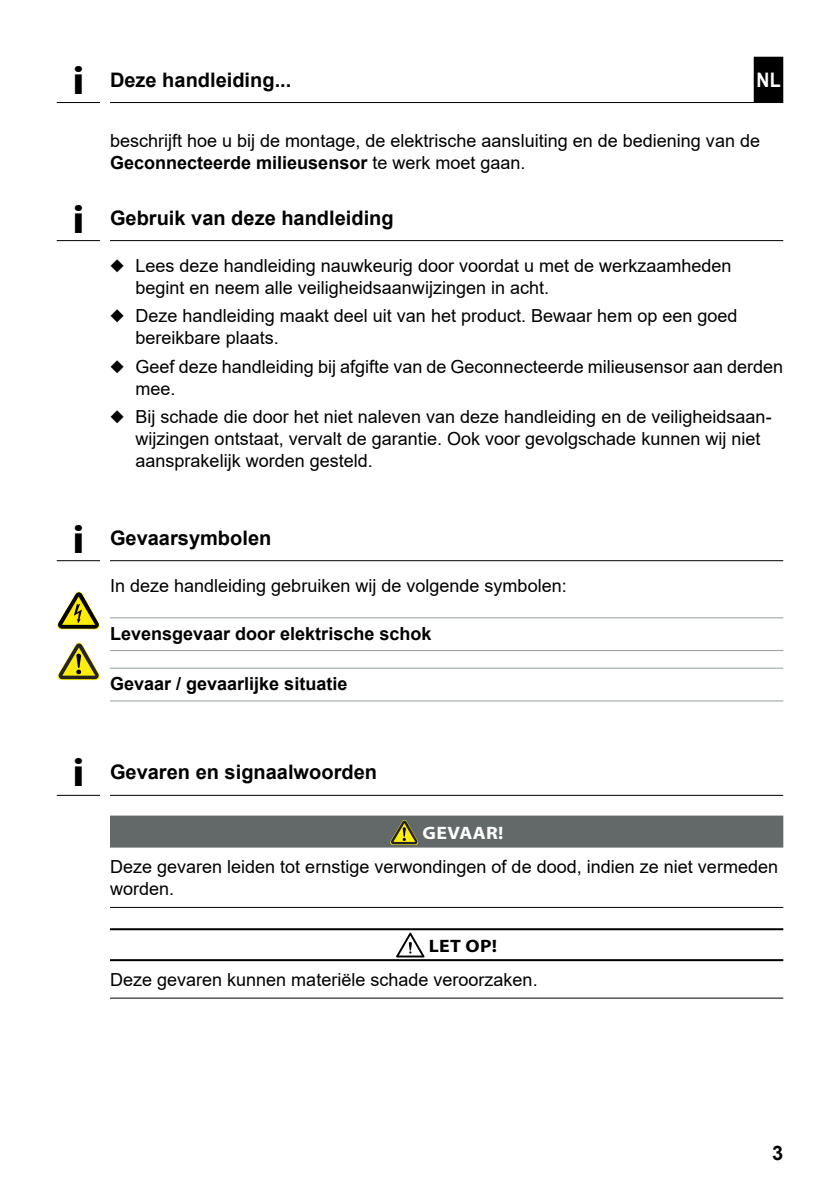
<style>
.page{position:relative;width:840px;height:1191px;background:#fff}
.page>*{position:absolute;margin:0;border:0;box-sizing:border-box;transform-origin:0 0}
.INFO-Icon{font:700 40px "Myriad Pro";color:#000;scale:1.1 1}
.Kapitelüberschrift{font:700 20px "Arial";color:#000}
.t1{font:700 20px "Arial";color:#fff;scale:.9 1}
.Fließtext_-_DE{font:18px/22px "Arial";color:#000}
.Fließtext_nach_GEFAH{font:18px/22px "Arial";color:#000}
.Sicherheitshinweise{font:700 18px "Arial";color:#000}
.GEFAHR_-_DE{font:700 18px "Myriad Pro";letter-spacing:.02em;color:#fff;scale:1.1 1}
.ACHTUNG_-_DE{font:700 18px "Myriad Pro";color:#000;scale:1.1 1}
.s1{font-weight:700}
</style>
<div class="page">
<div style="left:754px;top:58px;width:27px;height:43px;background:#000"></div>
<div style="left:753px;top:57px;width:29px;height:45px;border:2px solid #000"></div>
<hr style="left:110px;top:102px;width:672px;height:1px;background:#000">
<hr style="left:57px;top:102px;width:43px;height:1px;background:#000">
<svg style="left:57px;top:240px;width:725px;height:1px"></svg>
<svg style="left:57px;top:560px;width:725px;height:1px"></svg>
<hr style="left:110px;top:617px;width:672px;height:1px;background:#959c9d">
<hr style="left:110px;top:650px;width:672px;height:1px;background:#959c9d">
<hr style="left:110px;top:667px;width:672px;height:1px;background:#959c9d">
<hr style="left:110px;top:700px;width:672px;height:1px;background:#959c9d">
<svg style="left:57px;top:795px;width:725px;height:1px"></svg>
<div style="left:110px;top:815px;width:672px;height:32px;background:#626968"></div>
<hr style="left:110px;top:907px;width:672px;height:1px;background:#000">
<hr style="left:110px;top:928px;width:672px;height:2px;background:#000">
<hr style="left:110px;top:959px;width:672px;height:2px;background:#000">
<hr style="left:110px;top:997px;width:672px;height:1px;background:#000">
<svg style="left:390px;top:820px;width:28px;height:24px"></svg>
<svg style="left:396px;top:932px;width:28px;height:25px"></svg>
<svg style="left:57px;top:591px;width:43px;height:38px"></svg>
<svg style="left:58px;top:642px;width:42px;height:38px"></svg>
<p class="INFO-Icon" style="left:72px;top:59px;width:12px">i</p>
<p class="INFO-Icon" style="left:72px;top:197px;width:12px">i</p>
<p class="INFO-Icon" style="left:72px;top:517px;width:12px">i</p>
<p class="INFO-Icon" style="left:72px;top:750px;width:12px">i</p>
<p class="Kapitelüberschrift" style="left:110px;top:66px;width:183px">Deze handleiding...</p>
<p class="t1" style="left:756px;top:66px;width:28px">NL</p>
<p class="Fließtext_-_DE" style="left:110px;top:129px;width:651px">beschrijft hoe u bij de montage, de elektrische aansluiting en de bediening van de<br><span class="s1">Geconnecteerde milieusensor</span> te werk moet gaan.</p>
<p class="Kapitelüberschrift" style="left:110px;top:204px;width:285px">Gebruik van deze handleiding</p>
<p class="Fließtext_-_DE" style="left:135px;top:255px;width:597px;text-indent:-26px">◆ Lees deze handleiding nauwkeurig door voordat u met de werkzaamheden begint en neem alle veiligheidsaanwijzingen in acht.</p>
<p class="Fließtext_-_DE" style="left:135px;top:305px;width:603px;text-indent:-26px">◆ Deze handleiding maakt deel uit van het product. Bewaar hem op een goed bereikbare plaats.</p>
<p class="Fließtext_-_DE" style="left:135px;top:355px;width:649px;text-indent:-26px">◆ Geef deze handleiding bij afgifte van de Geconnecteerde milieusensor aan derden mee.</p>
<p class="Fließtext_-_DE" style="left:135px;top:405px;width:637px;text-indent:-26px">◆ Bij schade die door het niet naleven van deze handleiding en de veiligheidsaan&shy;wijzingen ontstaat, vervalt de garantie. Ook voor gevolgschade kunnen wij niet aansprakelijk worden gesteld.</p>
<p class="Kapitelüberschrift" style="left:110px;top:524px;width:163px">Gevaarsymbolen</p>
<p class="Fließtext_-_DE" style="left:110px;top:575px;width:458px">In deze handleiding gebruiken wij de volgende symbolen:</p>
<p class="Sicherheitshinweise" style="left:110px;top:621px;width:323px">Levensgevaar door elektrische schok</p>
<p class="Sicherheitshinweise" style="left:110px;top:671px;width:239px">Gevaar / gevaarlijke situatie</p>
<p class="Kapitelüberschrift" style="left:110px;top:758px;width:268px">Gevaren en signaalwoorden</p>
<p class="GEFAHR_-_DE" style="left:422px;top:823px;width:75px">GEVAAR!</p>
<p class="Fließtext_nach_GEFAH" style="left:110px;top:855px;width:669px">Deze gevaren leiden tot ernstige verwondingen of de dood, indien ze niet vermeden worden.</p>
<p class="ACHTUNG_-_DE" style="left:428px;top:935px;width:64px">LET OP!</p>
<p class="Fließtext_nach_GEFAH" style="left:110px;top:968px;width:429px">Deze gevaren kunnen materiële schade veroorzaken.</p>
<p class="Kapitelüberschrift" style="left:771px;top:1139px;width:13px">3</p>
</div>
